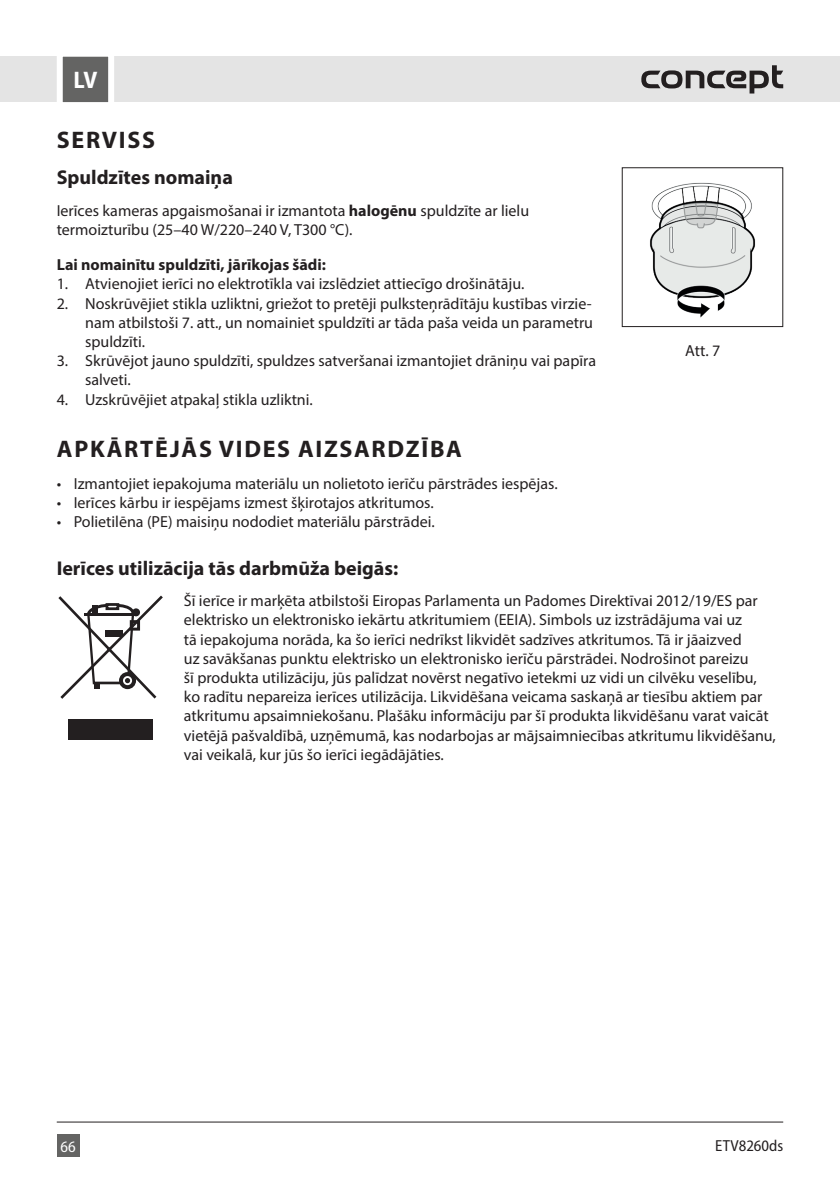
<style>
.page{position:relative;width:840px;height:1191px;background:#fff}
.page>*{position:absolute;margin:0;border:0;box-sizing:border-box;transform-origin:0 0}
.t1{font:700 24px "Myriad Pro";letter-spacing:.07em;color:#231f20}
.t2{font:700 semi-condensed 24px "Myriad Pro";color:#fff}
.t3{font:700 20px "Myriad Pro";color:#231f20}
.t4{font:16px/19.2px "Myriad Pro";color:#231f20}
.t5{font:700 16px "Myriad Pro";color:#231f20}
.t6{font:semi-condensed 16px "Myriad Pro";color:#231f20}
.t7{font:semi-condensed 16px "Myriad Pro";color:#fff}
.s1{font-weight:700}
</style>
<div class="page">
<div style="left:68px;top:719px;width:84px;height:21px;background:#231f20"></div>
<svg style="left:58px;top:595px;width:105px;height:104px"></svg>
<div style="left:105px;top:603px;width:14px;height:7px;border:3px solid #231f20"></div>
<img style="left:650px;top:182px;width:105px;height:136px">
<div style="left:621px;top:167px;width:161px;height:160px;border:1px solid #231f20"></div>
<div style="left:0;top:57px;width:839px;height:45px;background:#e4e4e4"></div>
<div style="left:57px;top:1134px;width:22px;height:23px;background:#646463"></div>
<svg style="left:54px;top:56px;width:63px;height:47px;background:#909090"></svg>
<hr style="left:57px;top:1121px;width:725px;height:1px;background:#231f20">
<svg style="left:641px;top:65px;width:141px;height:28px"></svg>
<h1 class="t2" style="left:73px;top:65px;width:25px">LV</h1>
<h1 class="t1" style="left:57px;top:125px;width:99px">SERVISS</h1>
<p class="t3" style="left:57px;top:165px;width:177px">Spuldzītes nomaiņa</p>
<p class="t4" style="left:57px;top:200px;width:473px">Ierīces kameras apgaismošanai ir izmantota <span class="s1">halogēnu</span> spuldzīte ar lielu termoizturību (25–40 W/220–240 V, T300 °C).</p>
<p class="t5" style="left:57px;top:254px;width:271px">Lai nomainītu spuldzīti, jārīkojas šādi:</p>
<p class="t4" style="left:57px;top:274px;width:469px">1. Atvienojiet ierīci no elektrotīkla vai izslēdziet attiecīgo drošinātāju.</p>
<p class="t4" style="left:85px;top:293px;width:509px;text-align:justify;text-indent:-28px">2. Noskrūvējiet stikla uzliktni, griežot to pretēji pulksteņrādītāju kustības virzie&shy;nam atbilstoši 7. att., un nomainiet spuldzīti ar tāda paša veida un parametru spuldzīti.</p>
<p class="t4" style="left:85px;top:351px;width:512px;text-indent:-28px">3. Skrūvējot jauno spuldzīti, spuldzes satveršanai izmantojiet drāniņu vai papīra salveti.</p>
<p class="t4" style="left:57px;top:389px;width:257px">4. Uzskrūvējiet atpakaļ stikla uzliktni.</p>
<h1 class="t1" style="left:57px;top:433px;width:406px">APKĀRTĒJĀS VIDES AIZSARDZĪBA</h1>
<p class="t4" style="left:57px;top:473px;width:502px">• Izmantojiet iepakojuma materiālu un nolietoto ierīču pārstrādes iespējas.</p>
<p class="t4" style="left:57px;top:492px;width:378px">• Ierīces kārbu ir iespējams izmest šķirotajos atkritumos.</p>
<p class="t4" style="left:57px;top:512px;width:379px">• Polietilēna (PE) maisiņu nododiet materiālu pārstrādei.</p>
<p class="t3" style="left:57px;top:555px;width:343px">Ierīces utilizācija tās darbmūža beigās:</p>
<p class="t4" style="left:184px;top:591px;width:593px">Šī ierīce ir marķēta atbilstoši Eiropas Parlamenta un Padomes Direktīvai 2012/19/ES par elektrisko un elektronisko iekārtu atkritumiem (EEIA). Simbols uz izstrādājuma vai uz<br>tā iepakojuma norāda, ka šo ierīci nedrīkst likvidēt sadzīves atkritumos. Tā ir jāaizved<br>uz savākšanas punktu elektrisko un elektronisko ierīču pārstrādei. Nodrošinot pareizu<br>šī produkta utilizāciju, jūs palīdzat novērst negatīvo ietekmi uz vidi un cilvēku veselību, ko radītu nepareiza ierīces utilizācija. Likvidēšana veicama saskaņā ar tiesību aktiem par atkritumu apsaimniekošanu. Plašāku informāciju par šī produkta likvidēšanu varat vaicāt vietējā pašvaldībā, uzņēmumā, kas nodarbojas ar mājsaimniecības atkritumu likvidēšanu, vai veikalā, kur jūs šo ierīci iegādājāties.</p>
<p class="t4" style="left:685px;top:340px;width:37px">Att. 7</p>
<p class="t7" style="left:60px;top:1136px;width:17px">66</p>
<p class="t6" style="left:714px;top:1135px;width:69px">ETV8260ds</p>
</div>
